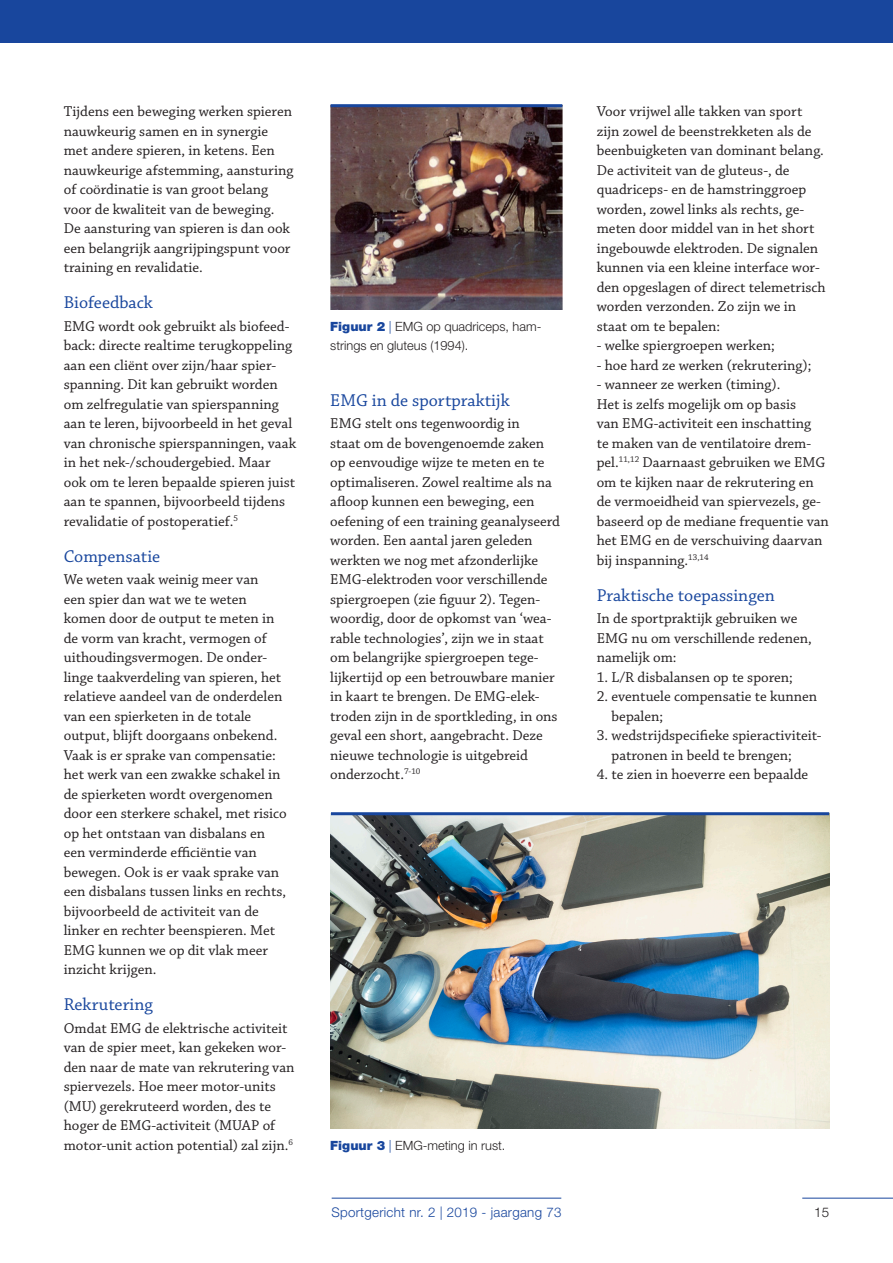
<style>
.page{position:relative;width:893px;height:1263px;background:#fff}
.page>*{position:absolute;margin:0;border:0;box-sizing:border-box;transform-origin:0 0}
._04_-_Subkopje{font:18px "Chaparral Pro";color:#18469d}
.t1{font:15px/19.5px "Chaparral Pro";color:#231f20}
.t2{font:300 13.35px "Helvetica Neue LT Std";letter-spacing:.02em;color:#18469d}
.t3{font:300 13.35px "Helvetica Neue LT Std";color:#231f20}
._00_-_Fotobijschrift{font:300 12.75px/19.5px "Helvetica Neue LT Std";color:#231f20}
.s1{font-weight:900;color:#18469d}
.s2{color:#18469d}
</style>
<div class="page">
<hr style="left:332px;top:1198px;width:229px;height:1px;background:#18469d">
<hr style="left:802px;top:1198px;width:91px;height:1px;background:#18469d">
<div style="left:0;top:0;width:893px;height:43px;background:#18469d"></div>
<img style="left:331px;top:107px;width:231px;height:202px">
<hr style="left:331px;top:104px;width:231px;height:3px;background:#18469d">
<img style="left:331px;top:815px;width:498px;height:313px">
<hr style="left:331px;top:812px;width:498px;height:3px;background:#18469d">
<p class="t1" style="left:64px;top:102px;width:231px">Tijdens een beweging werken spieren nauwkeurig samen en in synergie met andere spieren, in ketens. Een nauwkeurige afstemming, aansturing of coördinatie is van groot belang voor de kwaliteit van de beweging.<br>De aansturing van spieren is dan ook een belangrijk aangrijpingspunt voor training en revalidatie.</p>
<p class="_04_-_Subkopje" style="left:64px;top:293px;width:91px">Biofeedback</p>
<p class="t1" style="left:64px;top:317px;width:234px">EMG wordt ook gebruikt als biofeed&shy;back: directe realtime terugkoppeling aan een cliënt over zijn/haar spier&shy;spanning. Dit kan gebruikt worden om zelfregulatie van spierspanning aan te leren, bijvoorbeeld in het geval van chronische spierspanningen, vaak in het nek-/schoudergebied. Maar ook om te leren bepaalde spieren juist aan te spannen, bijvoorbeeld tijdens revalidatie of postoperatief.<sup>5</sup></p>
<p class="_04_-_Subkopje" style="left:64px;top:546px;width:98px">Compensatie</p>
<p class="t1" style="left:64px;top:570px;width:225px">We weten vaak weinig meer van<br>een spier dan wat we te weten komen door de output te meten in de vorm van kracht, vermogen of uithoudingsvermogen. De onder&shy;linge taakverdeling van spieren, het relatieve aandeel van de onderdelen van een spierketen in de totale output, blijft doorgaans onbekend.<br>Vaak is er sprake van compensatie: het werk van een zwakke schakel in de spierketen wordt overgenomen door een sterkere schakel, met risico op het ontstaan van disbalans en een verminderde efficiëntie van bewegen. Ook is er vaak sprake van een disbalans tussen links en rechts, bijvoorbeeld de activiteit van de linker en rechter beenspieren. Met<br>EMG kunnen we op dit vlak meer inzicht krijgen.</p>
<p class="_04_-_Subkopje" style="left:64px;top:995px;width:91px">Rekrutering</p>
<p class="t1" style="left:64px;top:1019px;width:232px">Omdat EMG de elektrische activiteit van de spier meet, kan gekeken wor&shy;den naar de mate van rekrutering van spiervezels. Hoe meer motor-units (MU) gerekruteerd worden, des te hoger de EMG-activiteit (MUAP of motor-unit action potential) zal zijn.<sup>6</sup></p>
<p class="_00_-_Fotobijschrift" style="left:330px;top:316px;width:213px"><span class="s1">Figuur 2</span> <span class="s2">|</span> EMG op quadriceps, ham&shy;strings en gluteus (1994).</p>
<p class="_04_-_Subkopje" style="left:330px;top:390px;width:181px">EMG in de sportpraktijk</p>
<p class="t1" style="left:330px;top:414px;width:231px">EMG stelt ons tegenwoordig in<br>staat om de bovengenoemde zaken op eenvoudige wijze te meten en te optimaliseren. Zowel realtime als na afloop kunnen een beweging, een oefening of een training geanalyseerd worden. Een aantal jaren geleden werkten we nog met afzonderlijke EMG-elektroden voor verschillende spiergroepen (zie figuur 2). Tegen&shy;woordig, door de opkomst van ‘wea&shy;rable technologies’, zijn we in staat om belangrijke spiergroepen tege&shy;lijkertijd op een betrouwbare manier in kaart te brengen. De EMG-elek&shy;troden zijn in de sportkleding, in ons geval een short, aangebracht. Deze nieuwe technologie is uitgebreid onderzocht.<sup>7-10</sup></p>
<p class="t1" style="left:597px;top:102px;width:230px">Voor vrijwel alle takken van sport zijn zowel de beenstrekketen als de beenbuigketen van dominant belang.<br>De activiteit van de gluteus-, de quadriceps- en de hamstringgroep worden, zowel links als rechts, ge&shy;meten door middel van in het short ingebouwde elektroden. De signalen kunnen via een kleine interface wor&shy;den opgeslagen of direct telemetrisch worden verzonden. Zo zijn we in staat om te bepalen:</p>
<p class="t1" style="left:597px;top:336px;width:179px">- welke spiergroepen werken;</p>
<p class="t1" style="left:597px;top:356px;width:216px">- hoe hard ze werken (rekrutering);</p>
<p class="t1" style="left:597px;top:375px;width:185px">- wanneer ze werken (timing).</p>
<p class="t1" style="left:597px;top:395px;width:234px">Het is zelfs mogelijk om op basis<br>van EMG-activiteit een inschatting<br>te maken van de ventilatoire drem&shy;pel.<sup>11,12</sup> Daarnaast gebruiken we EMG om te kijken naar de rekrutering en de vermoeidheid van spiervezels, ge&shy;baseerd op de mediane frequentie van het EMG en de verschuiving daarvan bij inspanning.<sup>13,14</sup></p>
<p class="_04_-_Subkopje" style="left:597px;top:585px;width:179px">Praktische toepassingen</p>
<p class="t1" style="left:597px;top:609px;width:217px">In de sportpraktijk gebruiken we<br>EMG nu om verschillende redenen, namelijk om:</p>
<p class="t1" style="left:597px;top:668px;width:198px">1. L/R disbalansen op te sporen;</p>
<p class="t1" style="left:612px;top:687px;width:207px;text-indent:-15px">2. eventuele compensatie te kunnen bepalen;</p>
<p class="t1" style="left:612px;top:726px;width:212px;text-indent:-15px">3. wedstrijdspecifieke spieractiviteit&shy;patronen in beeld te brengen;</p>
<p class="t1" style="left:597px;top:765px;width:213px">4. te zien in hoeverre een bepaalde</p>
<p class="_00_-_Fotobijschrift" style="left:330px;top:1135px;width:177px"><span class="s1">Figuur 3</span> <span class="s2">|</span> EMG-meting in rust.</p>
<p class="t2" style="left:331px;top:1204px;width:232px">Sportgericht nr. 2 | 2019 - jaargang 73</p>
<p class="t3" style="left:814px;top:1204px;width:17px">15</p>
</div>
